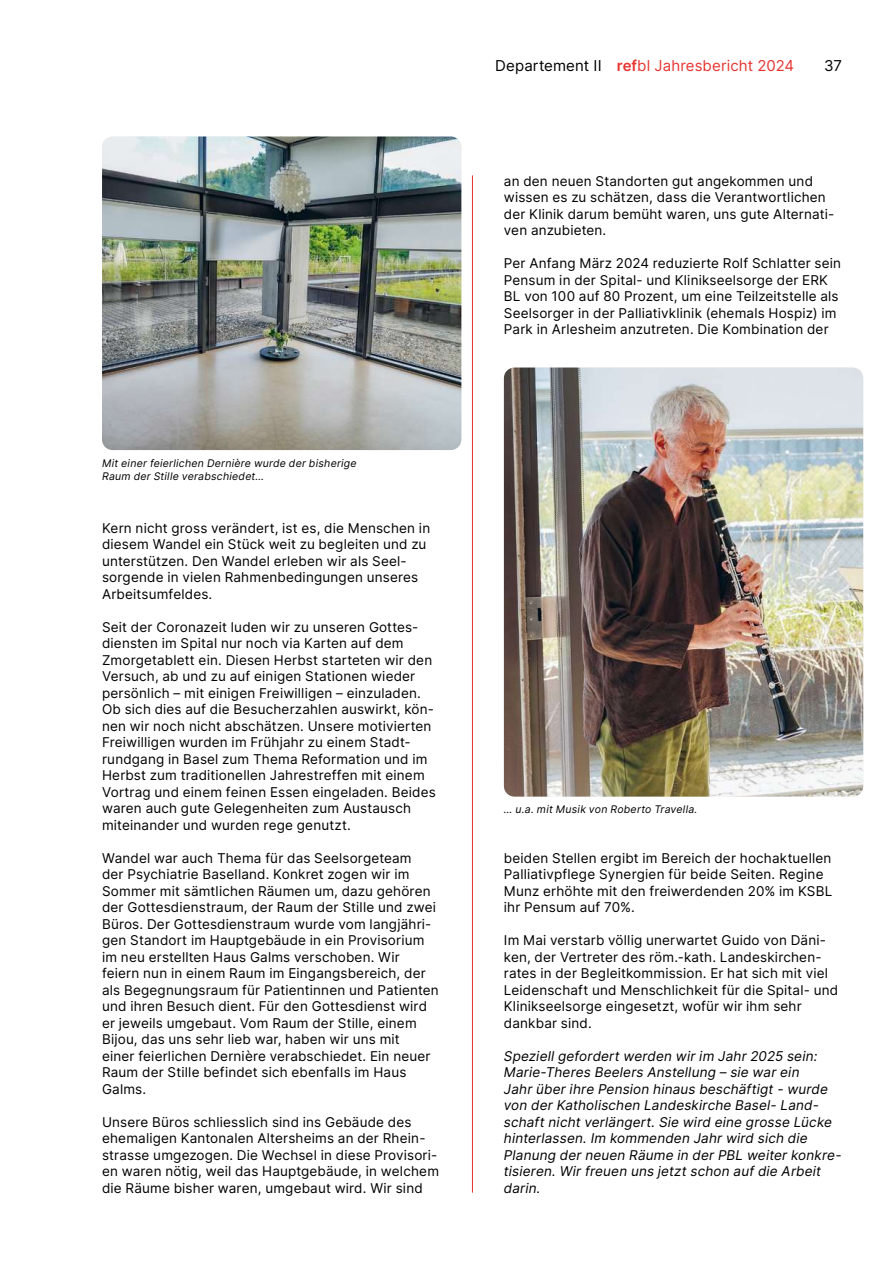
<style>
.page{position:relative;width:893px;height:1263px;background:#fff}
.page>*{position:absolute;margin:0;border:0;box-sizing:border-box;transform-origin:0 0}
.t1{font:15px "Inter";letter-spacing:.01em;color:#e73431}
.t2{font:15px "Inter";color:#000}
.t3{font:13.5px/16.5px "Inter";letter-spacing:.015em;color:#000}
.t4{font:10.5px/13.5px "Inter";letter-spacing:.025em;color:#000}
.s1{color:#000}
</style>
<div class="page">
<hr style="left:472px;top:175px;width:1px;height:1018px;background:#e73431">
<img style="left:102px;top:136px;width:359px;height:314px">
<img style="left:504px;top:368px;width:359px;height:428px">
<p class="t4" style="left:102px;top:456px;width:256px">Mit einer feierlichen Dernière wurde der bisherige<br>Raum der Stille verabschiedet…</p>
<p class="t3" style="left:102px;top:519px;width:330px">Kern nicht gross verändert, ist es, die Menschen in diesem Wandel ein Stück weit zu begleiten und zu unterstützen. Den Wandel erleben wir als Seel&shy;sorgende in vielen Rahmenbedingungen unseres Arbeitsumfeldes.</p>
<p class="t3" style="left:102px;top:618px;width:335px">Seit der Coronazeit luden wir zu unseren Gottes&shy;diensten im Spital nur noch via Karten auf dem Zmorgetablett ein. Diesen Herbst starteten wir den Versuch, ab und zu auf einigen Stationen wieder persönlich – mit einigen Freiwilligen – einzuladen.<br>Ob sich dies auf die Besucherzahlen auswirkt, kön&shy;nen wir noch nicht abschätzen. Unsere motivierten Freiwilligen wurden im Frühjahr zu einem Stadt&shy;rundgang in Basel zum Thema Reformation und im Herbst zum traditionellen Jahrestreffen mit einem Vortrag und einem feinen Essen eingeladen. Beides waren auch gute Gelegenheiten zum Austausch miteinander und wurden rege genutzt.</p>
<p class="t3" style="left:102px;top:849px;width:338px">Wandel war auch Thema für das Seelsorgeteam<br>der Psychiatrie Baselland. Konkret zogen wir im Sommer mit sämtlichen Räumen um, dazu gehören der Gottesdienstraum, der Raum der Stille und zwei Büros. Der Gottesdienstraum wurde vom langjähri&shy;gen Standort im Hauptgebäude in ein Provisorium im neu erstellten Haus Galms verschoben. Wir feiern nun in einem Raum im Eingangsbereich, der als Begegnungsraum für Patientinnen und Patienten und ihren Besuch dient. Für den Gottesdienst wird er jeweils umgebaut. Vom Raum der Stille, einem Bijou, das uns sehr lieb war, haben wir uns mit<br>einer feierlichen Dernière verabschiedet. Ein neuer Raum der Stille befindet sich ebenfalls im Haus Galms.</p>
<p class="t3" style="left:102px;top:1113px;width:338px">Unsere Büros schliesslich sind ins Gebäude des ehemaligen Kantonalen Altersheims an der Rhein&shy;strasse umgezogen. Die Wechsel in diese Provisori&shy;en waren nötig, weil das Hauptgebäude, in welchem die Räume bisher waren, umgebaut wird. Wir sind</p>
<p class="t1" style="left:495px;top:54px;width:300px"><span class="s1">Departement II</span> refbl Jahresbericht 2024</p>
<p class="t2" style="left:824px;top:54px;width:19px">37</p>
<p class="t3" style="left:504px;top:172px;width:332px">an den neuen Standorten gut angekommen und wissen es zu schätzen, dass die Verantwortlichen der Klinik darum bemüht waren, uns gute Alternati&shy;ven anzubieten.</p>
<p class="t3" style="left:504px;top:255px;width:339px">Per Anfang März 2024 reduzierte Rolf Schlatter sein Pensum in der Spital- und Klinikseelsorge der ERK BL von 100 auf 80 Prozent, um eine Teilzeitstelle als Seelsorger in der Palliativklinik (ehemals Hospiz) im Park in Arlesheim anzutreten. Die Kombination der</p>
<p class="t4" style="left:504px;top:802px;width:195px">… u.a. mit Musik von Roberto Travella.</p>
<p class="t3" style="left:504px;top:849px;width:330px">beiden Stellen ergibt im Bereich der hochaktuellen Palliativpflege Synergien für beide Seiten. Regine Munz erhöhte mit den freiwerdenden 20% im KSBL ihr Pensum auf 70%.</p>
<p class="t3" style="left:504px;top:932px;width:336px">Im Mai verstarb völlig unerwartet Guido von Däni&shy;ken, der Vertreter des röm.-kath. Landeskirchen&shy;rates in der Begleitkommission. Er hat sich mit viel Leidenschaft und Menschlichkeit für die Spital- und Klinikseelsorge eingesetzt, wofür wir ihm sehr dankbar sind.</p>
<p class="t3" style="left:504px;top:1047px;width:339px">Speziell gefordert werden wir im Jahr 2025 sein:<br>Marie-Theres Beelers Anstellung – sie war ein<br>Jahr über ihre Pension hinaus beschäftigt - wurde von der Katholischen Landeskirche Basel- Land&shy;schaft nicht verlängert. Sie wird eine grosse Lücke hinterlassen. Im kommenden Jahr wird sich die Planung der neuen Räume in der PBL weiter konkre&shy;tisieren. Wir freuen uns jetzt schon auf die Arbeit darin.</p>
</div>
